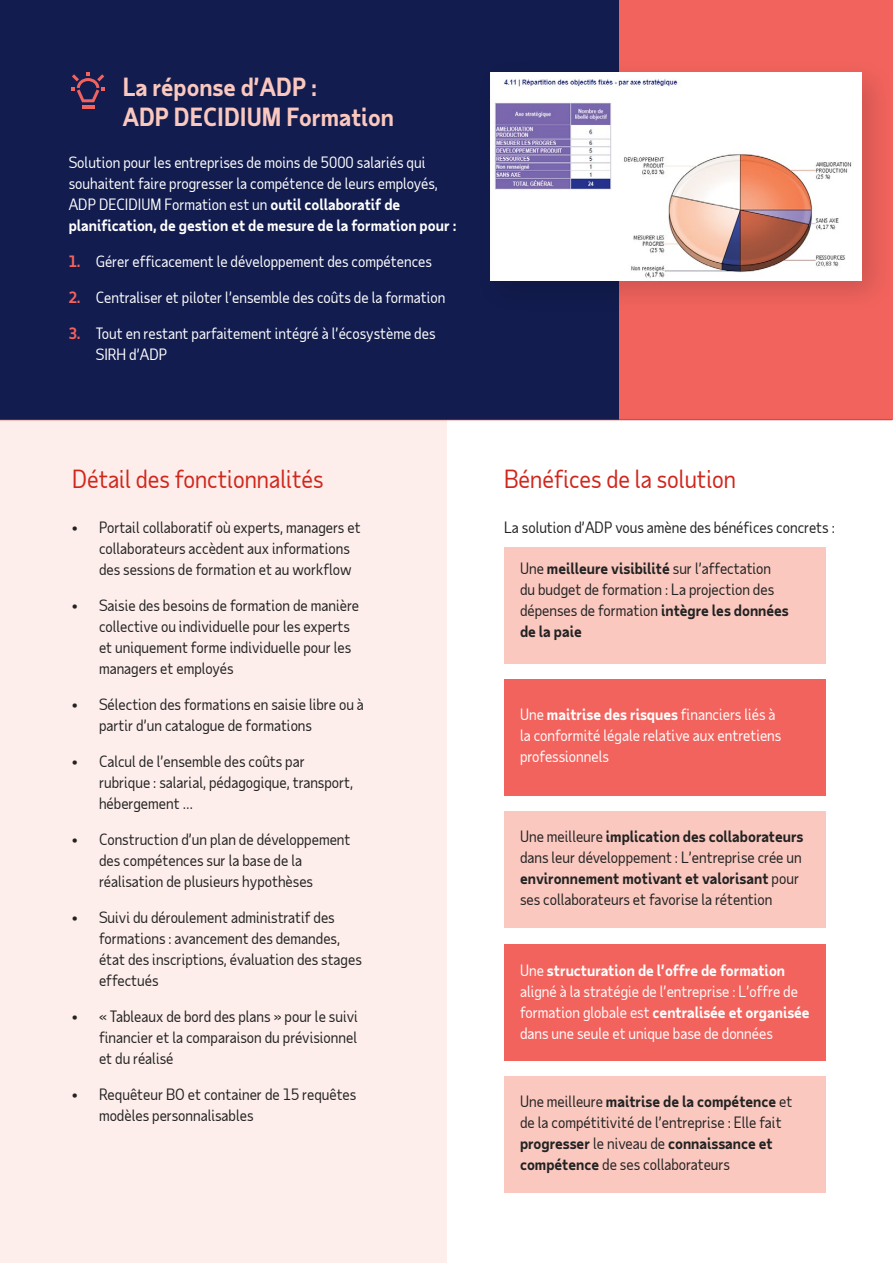
<style>
.page{position:relative;width:893px;height:1263px;background:#fff}
.page>*{position:absolute;margin:0;border:0;box-sizing:border-box;transform-origin:0 0}
.t1{font:24px "Taub Sans";color:#d0271d}
.t2{font:700 24px/30px "Taub Sans";color:#fac8bf}
.t3{font:15px/21px "Taub Sans";color:#222}
.t4{font:15px/21px "Taub Sans";color:#fff}
.s1{font-weight:700}
.s2{font-weight:700;color:#f2635d}
</style>
<div class="page">
<div style="left:0;top:0;width:892px;height:419px;background:#121c4e"></div>
<div style="left:619px;top:0;width:274px;height:419px;background:#f2635d"></div>
<div style="left:0;top:420px;width:446px;height:843px;background:#fdeeeb"></div>
<hr style="left:0;top:419px;width:892px;height:1px;background:#d0271d">
<div style="left:504px;top:547px;width:322px;height:117px;background:#fac8bf"></div>
<svg style="left:71px;top:72px;width:34px;height:36px"></svg>
<div style="left:504px;top:679px;width:322px;height:117px;background:#f2635d"></div>
<div style="left:504px;top:944px;width:322px;height:117px;background:#f2635d"></div>
<div style="left:504px;top:811px;width:322px;height:116px;background:#fac8bf"></div>
<div style="left:504px;top:1076px;width:322px;height:117px;background:#fac8bf"></div>
<div style="left:475px;top:57px;width:418px;height:258px;background:#000;opacity:.15"></div>
<img style="left:490px;top:72px;width:371px;height:208px">
<h1 class="t2" style="left:123px;top:71px;width:273px">La réponse d’ADP :<br>ADP DECIDIUM Formation</h1>
<p class="t4" style="left:69px;top:152px;width:389px">Solution pour les entreprises de moins de 5000 salariés qui souhaitent faire progresser la compétence de leurs employés, ADP DECIDIUM Formation est un <span class="s1">outil collaboratif de planification, de gestion et de mesure de la formation pour :</span></p>
<p class="t4" style="left:69px;top:251px;width:365px"><span class="s2">1.</span> Gérer efficacement le développement des compétences</p>
<p class="t4" style="left:69px;top:287px;width:378px"><span class="s2">2.</span> Centraliser et piloter l’ensemble des coûts de la formation</p>
<p class="t4" style="left:96px;top:323px;width:341px;text-indent:-27px"><span class="s2">3.</span> Tout en restant parfaitement intégré à l’écosystème des<br>SIRH d’ADP</p>
<h1 class="t1" style="left:72px;top:463px;width:253px">Détail des fonctionnalités</h1>
<p class="t3" style="left:99px;top:516px;width:263px;text-indent:-27px">• Portail collaboratif où experts, managers et collaborateurs accèdent aux informations des sessions de formation et au workflow</p>
<p class="t3" style="left:99px;top:594px;width:262px;text-indent:-27px">• Saisie des besoins de formation de manière collective ou individuelle pour les experts et uniquement forme individuelle pour les managers et employés</p>
<p class="t3" style="left:99px;top:693px;width:266px;text-indent:-27px">• Sélection des formations en saisie libre ou à partir d’un catalogue de formations</p>
<p class="t3" style="left:99px;top:750px;width:256px;text-indent:-27px">• Calcul de l’ensemble des coûts par rubrique : salarial, pédagogique, transport, hébergement …</p>
<p class="t3" style="left:99px;top:828px;width:253px;text-indent:-27px">• Construction d’un plan de développement des compétences sur la base de la réalisation de plusieurs hypothèses</p>
<p class="t3" style="left:99px;top:906px;width:264px;text-indent:-27px">• Suivi du déroulement administratif des formations : avancement des demandes, état des inscriptions, évaluation des stages effectués</p>
<p class="t3" style="left:99px;top:1005px;width:260px;text-align:justify;text-indent:-27px">• « Tableaux de bord des plans » pour le suivi financier et la comparaison du prévisionnel et du réalisé</p>
<p class="t3" style="left:99px;top:1083px;width:259px;text-indent:-27px">• Requêteur BO et container de 15 requêtes modèles personnalisables</p>
<h1 class="t1" style="left:504px;top:463px;width:234px">Bénéfices de la solution</h1>
<p class="t3" style="left:504px;top:516px;width:332px">La solution d’ADP vous amène des bénéfices concrets :</p>
<p class="t3" style="left:520px;top:558px;width:270px">Une <span class="s1">meilleure visibilité</span> sur l’affectation du budget de formation : La projection des dépenses de formation <span class="s1">intègre les données de la paie</span></p>
<p class="t4" style="left:520px;top:704px;width:263px">Une <span class="s1">maitrise des risques</span> financiers liés à la conformité légale relative aux entretiens professionnels</p>
<p class="t3" style="left:520px;top:826px;width:285px">Une meilleure <span class="s1">implication des collaborateurs </span>dans leur développement : L’entreprise crée un <span class="s1">environnement motivant et valorisant</span> pour ses collaborateurs et favorise la rétention</p>
<p class="t4" style="left:520px;top:959px;width:291px">Une <span class="s1">structuration de l’offre de formation </span>aligné à la stratégie de l’entreprise : L’offre de formation globale est <span class="s1">centralisée et organisée </span>dans une seule et unique base de données</p>
<p class="t3" style="left:520px;top:1090px;width:274px">Une meilleure <span class="s1">maitrise de la compétence</span> et de la compétitivité de l’entreprise : Elle fait <span class="s1">progresser</span> le niveau de <span class="s1">connaissance et compétence</span> de ses collaborateurs</p>
</div>
